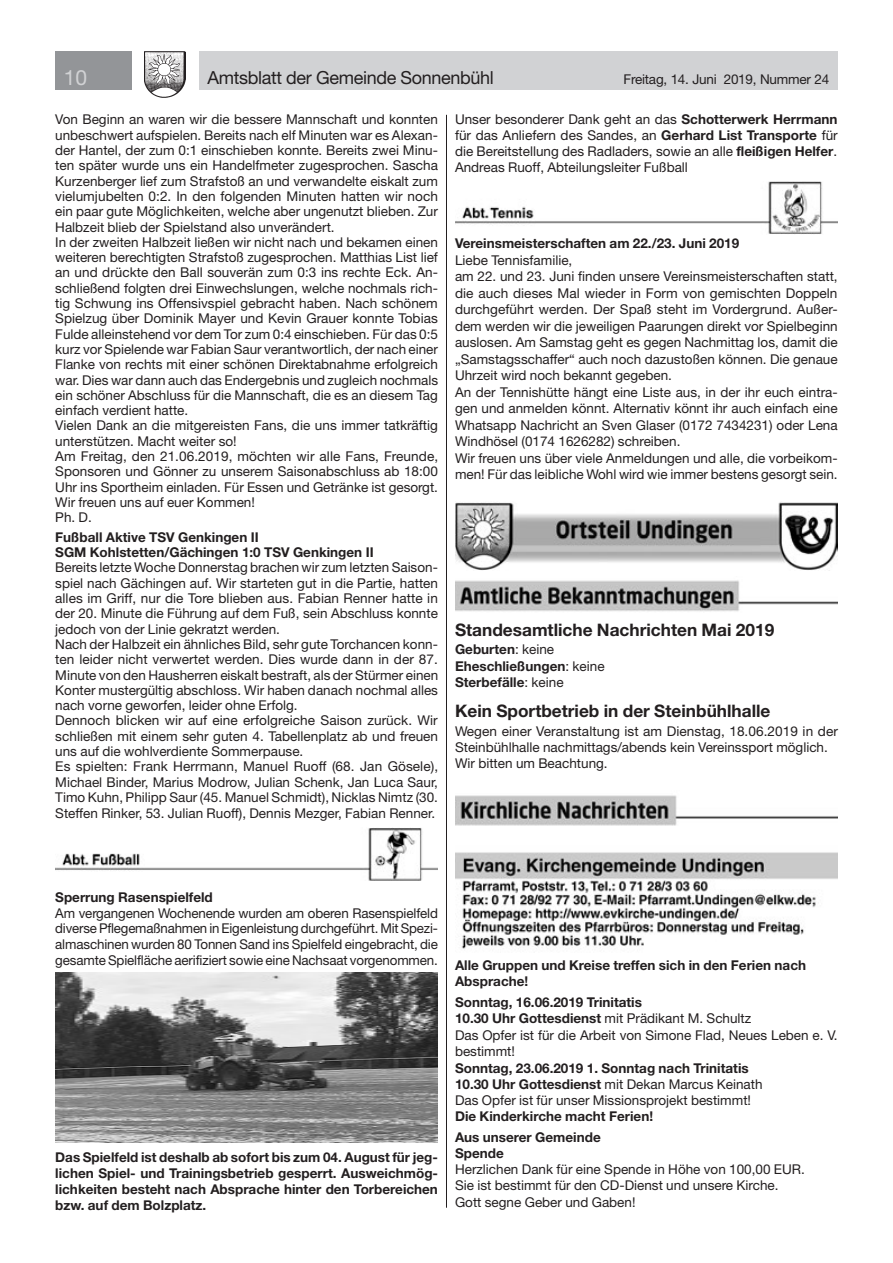
<style>
.page{position:relative;width:893px;height:1263px;background:#fff}
.page>*{position:absolute;margin:0;border:0;box-sizing:border-box;transform-origin:0 0}
.t1{font:21px "Helvetica Neue LT Std";color:#d1d2d4}
.t2{font:18px "Helvetica Neue LT Std";letter-spacing:-.02em;color:#231f20}
.t3{font:700 17.25px "Helvetica Neue LT Std";color:#231f20}
.t4{font:13.5px/15.3px "Helvetica Neue LT Std";color:#231f20}
.t5{font:700 13.5px/15.8px "Helvetica Neue LT Std";color:#231f20}
.s1{font-weight:700}
.s2{font-weight:400}
</style>
<div class="page">
<div style="left:199px;top:51px;width:639px;height:38px;background:#d1d2d4"></div>
<div style="left:55px;top:51px;width:77px;height:38px;background:#939598"></div>
<img style="left:145px;top:51px;width:41px;height:47px">
<img style="left:55px;top:828px;width:383px;height:53px">
<img style="left:55px;top:972px;width:383px;height:170px">
<img style="left:455px;top:181px;width:383px;height:53px">
<img style="left:455px;top:502px;width:383px;height:69px">
<img style="left:455px;top:580px;width:383px;height:32px">
<img style="left:455px;top:795px;width:383px;height:31px">
<img style="left:455px;top:852px;width:383px;height:97px">
<hr style="left:446px;top:115px;width:1px;height:1093px;background:#231f20">
<h1 class="t1" style="left:64px;top:65px;width:25px">10</h1>
<h2 class="t2" style="left:207px;top:67px;width:288px">Amtsblatt der Gemeinde Sonnenbühl</h2>
<p class="t4" style="left:623px;top:71px;width:207px">Freitag, 14. Juni 2019, Nummer 24</p>
<p class="t4" style="left:55px;top:112px;width:384px">Von Beginn an waren wir die bessere Mannschaft und konnten unbeschwert aufspielen. Bereits nach elf Minuten war es Alexan&shy;der Hantel, der zum 0:1 einschieben konnte. Bereits zwei Minu&shy;ten später wurde uns ein Handelfmeter zugesprochen. Sascha Kurzenberger lief zum Strafstoß an und verwandelte eiskalt zum vielumjubelten 0:2. In den folgenden Minuten hatten wir noch ein paar gute Möglichkeiten, welche aber ungenutzt blieben. Zur Halbzeit blieb der Spielstand also unverändert.<br>In der zweiten Halbzeit ließen wir nicht nach und bekamen einen weiteren berechtigten Strafstoß zugesprochen. Matthias List lief an und drückte den Ball souverän zum 0:3 ins rechte Eck. An&shy;schließend folgten drei Einwechslungen, welche nochmals rich&shy;tig Schwung ins Offensivspiel gebracht haben. Nach schönem Spielzug über Dominik Mayer und Kevin Grauer konnte Tobias Fulde alleinstehend vor dem Tor zum 0:4 einschieben. Für das 0:5 kurz vor Spielende war Fabian Saur verantwortlich, der nach einer Flanke von rechts mit einer schönen Direktabnahme erfolgreich war. Dies war dann auch das Endergebnis und zugleich nochmals ein schöner Abschluss für die Mannschaft, die es an diesem Tag einfach verdient hatte.<br>Vielen Dank an die mitgereisten Fans, die uns immer tatkräftig unterstützen. Macht weiter so!<br>Am Freitag, den 21.06.2019, möchten wir alle Fans, Freunde, Sponsoren und Gönner zu unserem Saisonabschluss ab 18:00<br>Uhr ins Sportheim einladen. Für Essen und Getränke ist gesorgt.<br>Wir freuen uns auf euer Kommen!<br>Ph. D.</p>
<p class="t5" style="left:55px;top:529px;width:320px;line-height:15.3px">Fußball Aktive TSV Genkingen II<br>SGM Kohlstetten/Gächingen 1:0 TSV Genkingen II</p>
<p class="t4" style="left:55px;top:560px;width:384px">Bereits letzte Woche Donnerstag brachen wir zum letzten Saison&shy;spiel nach Gächingen auf. Wir starteten gut in die Partie, hatten alles im Griff, nur die Tore blieben aus. Fabian Renner hatte in der 20. Minute die Führung auf dem Fuß, sein Abschluss konnte jedoch von der Linie gekratzt werden.<br>Nach der Halbzeit ein ähnliches Bild, sehr gute Torchancen konn&shy;ten leider nicht verwertet werden. Dies wurde dann in der 87.<br>Minute von den Hausherren eiskalt bestraft, als der Stürmer einen Konter mustergültig abschloss. Wir haben danach nochmal alles nach vorne geworfen, leider ohne Erfolg.<br>Dennoch blicken wir auf eine erfolgreiche Saison zurück. Wir schließen mit einem sehr guten 4. Tabellenplatz ab und freuen uns auf die wohlverdiente Sommerpause.<br>Es spielten: Frank Herrmann, Manuel Ruoff (68. Jan Gösele), Michael Binder, Marius Modrow, Julian Schenk, Jan Luca Saur, Timo Kuhn, Philipp Saur (45. Manuel Schmidt), Nicklas Nimtz (30.<br>Steffen Rinker, 53. Julian Ruoff), Dennis Mezger, Fabian Renner.</p>
<p class="t4" style="left:455px;top:112px;width:384px;line-height:15.8px;text-align:justify">Unser besonderer Dank geht an das <span class="s1">Schotterwerk Herrmann </span>für das Anliefern des Sandes, an <span class="s1">Gerhard List Transporte</span> für die Bereitstellung des Radladers, sowie an alle <span class="s1">fleißigen Helfer</span>.<br>Andreas Ruoff, Abteilungsleiter Fußball</p>
<p class="t5" style="left:455px;top:235px;width:286px">Vereinsmeisterschaften am 22./23. Juni 2019</p>
<p class="t4" style="left:455px;top:251px;width:384px;line-height:16.5px">Liebe Tennisfamilie,<br>am 22. und 23. Juni finden unsere Vereinsmeisterschaften statt, die auch dieses Mal wieder in Form von gemischten Doppeln durchgeführt werden. Der Spaß steht im Vordergrund. Außer&shy;dem werden wir die jeweiligen Paarungen direkt vor Spielbeginn auslosen. Am Samstag geht es gegen Nachmittag los, damit die „Samstagsschaffer“ auch noch dazustoßen können. Die genaue Uhrzeit wird noch bekannt gegeben.<br>An der Tennishütte hängt eine Liste aus, in der ihr euch eintra&shy;gen und anmelden könnt. Alternativ könnt ihr auch einfach eine Whatsapp Nachricht an Sven Glaser (0172 7434231) oder Lena Windhösel (0174 1626282) schreiben.<br>Wir freuen uns über viele Anmeldungen und alle, die vorbeikom&shy;men! Für das leibliche Wohl wird wie immer bestens gesorgt sein.</p>
<p class="t3" style="left:455px;top:619px;width:321px">Standesamtliche Nachrichten Mai 2019</p>
<p class="t5" style="left:455px;top:641px;width:151px;line-height:16.2px">Geburten<span class="s2">: keine<br></span>Eheschließungen<span class="s2">: keine<br></span>Sterbefälle<span class="s2">: keine</span></p>
<p class="t3" style="left:455px;top:701px;width:317px">Kein Sportbetrieb in der Steinbühlhalle</p>
<p class="t4" style="left:455px;top:723px;width:384px;line-height:16.2px">Wegen einer Veranstaltung ist am Dienstag, 18.06.2019 in der<br>Steinbühlhalle nachmittags/abends kein Vereinssport möglich.<br>Wir bitten um Beachtung.</p>
<p class="t5" style="left:55px;top:889px;width:159px">Sperrung Rasenspielfeld</p>
<p class="t4" style="left:55px;top:905px;width:384px;line-height:15.8px;text-align:justify">Am vergangenen Wochenende wurden am oberen Rasenspielfeld diverse Pflegemaßnahmen in Eigenleistung durchgeführt. Mit Spezi&shy;almaschinen wurden 80 Tonnen Sand ins Spielfeld eingebracht, die gesamte Spielfläche aerifiziert sowie eine Nachsaat vorgenommen.</p>
<p class="t5" style="left:55px;top:1149px;width:384px;text-align:justify">Das Spielfeld ist deshalb ab sofort bis zum 04. August für jeg&shy;lichen Spiel- und Trainingsbetrieb gesperrt. Ausweichmög&shy;lichkeiten besteht nach Absprache hinter den Torbereichen bzw. auf dem Bolzplatz.</p>
<p class="t5" style="left:455px;top:957px;width:353px;line-height:16.4px">Alle Gruppen und Kreise treffen sich in den Ferien nach<br>Absprache!</p>
<p class="t4" style="left:455px;top:994px;width:384px;line-height:16.4px"><span class="s1">Sonntag, 16.06.2019 Trinitatis<br>10.30 Uhr Gottesdienst</span> mit Prädikant M. Schultz<br>Das Opfer ist für die Arbeit von Simone Flad, Neues Leben e. V. bestimmt!</p>
<p class="t4" style="left:455px;top:1059px;width:309px;line-height:16.4px"><span class="s1">Sonntag, 23.06.2019 1. Sonntag nach Trinitatis<br>10.30 Uhr Gottesdienst</span> mit Dekan Marcus Keinath<br>Das Opfer ist für unser Missionsprojekt bestimmt!</p>
<p class="t5" style="left:455px;top:1106px;width:200px;line-height:20.4px">Die Kinderkirche macht Ferien!<br>Aus unserer Gemeinde</p>
<p class="t5" style="left:455px;top:1145px;width:50px">Spende</p>
<p class="t4" style="left:455px;top:1161px;width:351px;line-height:16.2px">Herzlichen Dank für eine Spende in Höhe von 100,00 EUR.<br>Sie ist bestimmt für den CD-Dienst und unsere Kirche.<br>Gott segne Geber und Gaben!</p>
</div>
